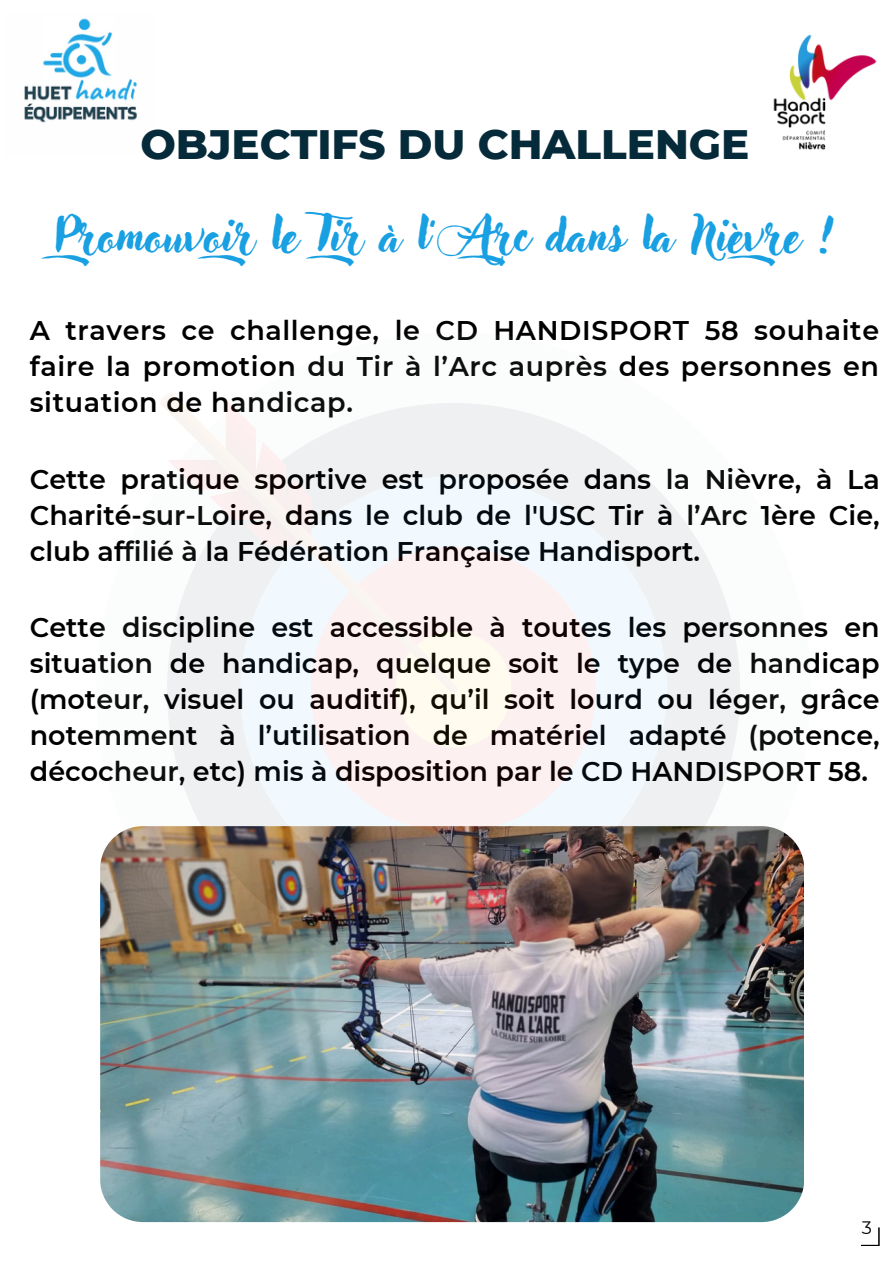
<style>
.page{position:relative;width:894px;height:1264px;background:#fff}
.page>*{position:absolute;margin:0;border:0;box-sizing:border-box;transform-origin:0 0}
.t1{font:47.25px "Adlery Pro Swash";color:#18a0e2}
.t2{font:800 42px "Montserrat";color:#052a39}
.t3{font:600 27px/36px "Montserrat";color:#000;text-align:justify}
.t4{font:18px "Montserrat";color:#000}
</style>
<div class="page">
<img style="left:773px;top:34px;width:104px;height:116px">
<svg style="left:861px;top:1227px;width:18px;height:19px"></svg>
<img style="left:100px;top:826px;width:703px;height:396px;border-radius:43px">
<img style="left:100px;top:403px;width:704px;height:643px">
<svg style="left:160px;top:403px;width:298px;height:291px"></svg>
<svg style="left:160px;top:393px;width:152px;height:152px"></svg>
<p class="t2" style="left:140px;top:119px;width:610px">OBJECTIFS DU CHALLENGE</p>
<p class="t1" style="left:54px;top:213px;width:781px">Promouvoirle Tirà l’Arc dans la Nièvre !</p>
<h1 class="t3" style="left:30px;top:312px;width:850px">A travers ce challenge, le CD HANDISPORT 58 souhaite faire la promotion du Tir à l’Arc auprès des personnes en situation de handicap.</h1>
<p class="t3" style="left:30px;top:461px;width:851px">Cette pratique sportive est proposée dans la Nièvre, à La Charité-sur-Loire, dans le club de l'USC Tir à l’Arc 1ère Cie, club affilié à la Fédération Française Handisport.</p>
<p class="t3" style="left:30px;top:609px;width:851px">Cette discipline est accessible à toutes les personnes en situation de handicap, quelque soit le type de handicap (moteur, visuel ou auditif), qu’il soit lourd ou léger, grâce notemment à l’utilisation de matériel adapté (potence, décocheur, etc) mis à disposition par le CD HANDISPORT 58.</p>
<p class="t4" style="left:861px;top:1216px;width:12px">3</p>
</div>
